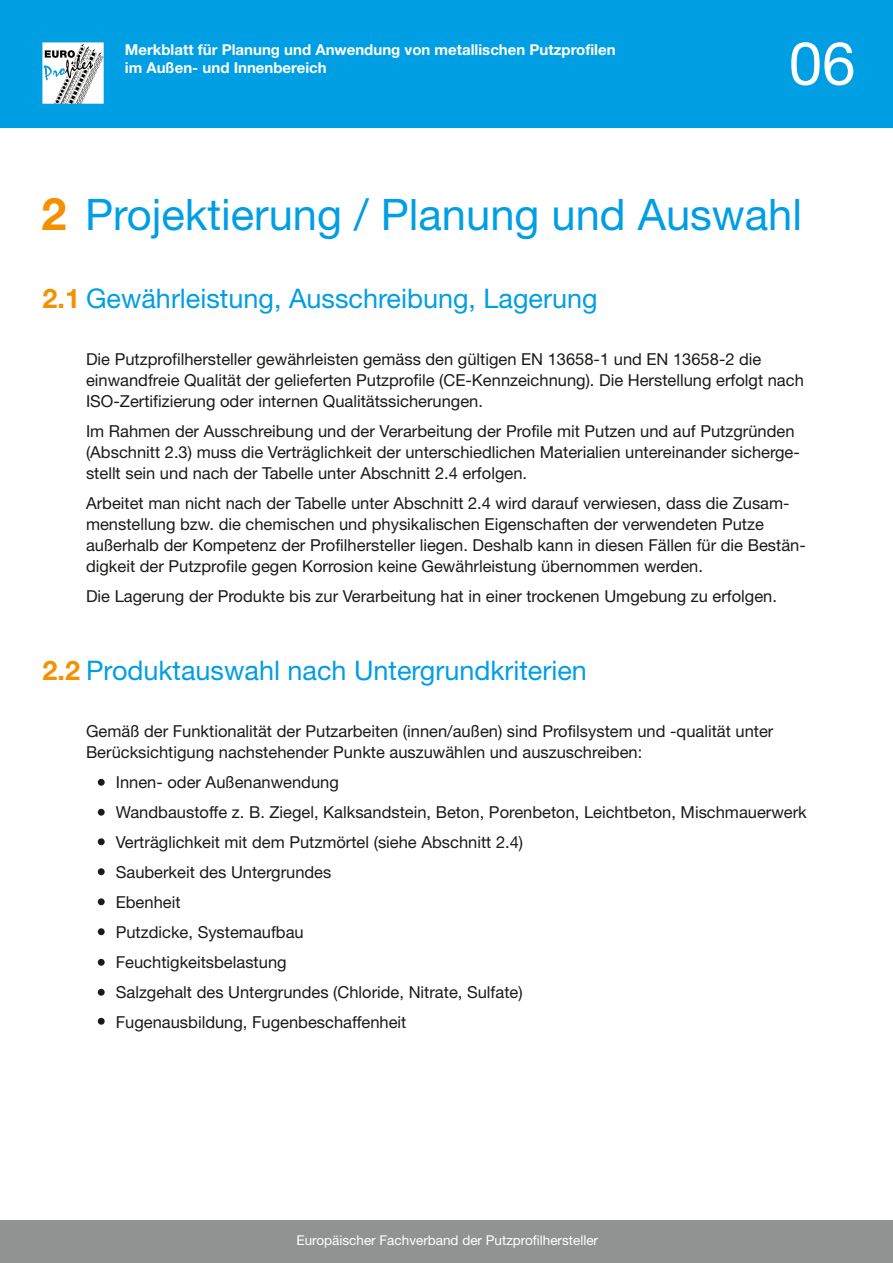
<style>
.page{position:relative;width:893px;height:1263px;background:#fff}
.page>*{position:absolute;margin:0;border:0;box-sizing:border-box;transform-origin:0 0}
.t1{font:60px "Helvetica Neue";color:#fff}
.t2{font:43.5px "Helvetica Neue";color:#009ee3}
.t3{font:27px "Helvetica Neue";color:#009ee3}
.t4{font:16.5px/21px "Helvetica Neue";color:#1a1a18}
.t5{font:700 15px/18px "Helvetica Neue";color:#fff}
.t6{font:13.5px "Helvetica Neue";color:#fff}
.s1{font-weight:700;font-size:45px;color:#f39100}
.s2{font-weight:700;color:#f39100}
</style>
<div class="page">
<div style="left:0;top:0;width:893px;height:128px;background:#009ee3"></div>
<div style="left:0;top:1220px;width:893px;height:43px;background:#919292"></div>
<div style="left:98px;top:779px;width:7px;height:7px;background:#1a1a18;border-radius:50%"></div>
<div style="left:98px;top:809px;width:7px;height:7px;background:#1a1a18;border-radius:50%"></div>
<div style="left:98px;top:838px;width:7px;height:7px;background:#1a1a18;border-radius:50%"></div>
<div style="left:98px;top:868px;width:7px;height:7px;background:#1a1a18;border-radius:50%"></div>
<div style="left:98px;top:898px;width:7px;height:7px;background:#1a1a18;border-radius:50%"></div>
<div style="left:98px;top:928px;width:7px;height:7px;background:#1a1a18;border-radius:50%"></div>
<div style="left:98px;top:959px;width:7px;height:7px;background:#1a1a18;border-radius:50%"></div>
<div style="left:98px;top:989px;width:7px;height:7px;background:#1a1a18;border-radius:50%"></div>
<div style="left:98px;top:1018px;width:7px;height:7px;background:#1a1a18;border-radius:50%"></div>
<svg style="left:43px;top:43px;width:61px;height:60px"></svg>
<p class="t5" style="left:125px;top:40px;width:492px">Merkblatt für Planung und Anwendung von metallischen Putzprofilen im Außen- und Innenbereich</p>
<h1 class="t1" style="left:789px;top:28px;width:68px">06</h1>
<h2 class="t2" style="left:42px;top:189px;width:762px"><span class="s1">2</span> Projektierung / Planung und Auswahl</h2>
<h3 class="t3" style="left:43px;top:282px;width:557px"><span class="s2">2.1</span> Gewährleistung, Ausschreibung, Lagerung</h3>
<p class="t4" style="left:86px;top:348px;width:719px">Die Putzprofilhersteller gewährleisten gemäss den gültigen EN 13658-1 und EN 13658-2 die einwandfreie Qualität der gelieferten Putzprofile (CE-Kennzeichnung). Die Herstellung erfolgt nach<br>ISO-Zertifizierung oder internen Qualitätssicherungen.</p>
<p class="t4" style="left:86px;top:420px;width:715px">Im Rahmen der Ausschreibung und der Verarbeitung der Profile mit Putzen und auf Putzgründen (Abschnitt 2.3) muss die Verträglichkeit der unterschiedlichen Materialien untereinander sicherge&shy;stellt sein und nach der Tabelle unter Abschnitt 2.4 erfolgen.</p>
<p class="t4" style="left:86px;top:492px;width:721px">Arbeitet man nicht nach der Tabelle unter Abschnitt 2.4 wird darauf verwiesen, dass die Zusam&shy;menstellung bzw. die chemischen und physikalischen Eigenschaften der verwendeten Putze außerhalb der Kompetenz der Profilhersteller liegen. Deshalb kann in diesen Fällen für die Bestän&shy;digkeit der Putzprofile gegen Korrosion keine Gewährleistung übernommen werden.</p>
<p class="t4" style="left:86px;top:585px;width:692px">Die Lagerung der Produkte bis zur Verarbeitung hat in einer trockenen Umgebung zu erfolgen.</p>
<h3 class="t3" style="left:43px;top:654px;width:546px"><span class="s2">2.2</span> Produktauswahl nach Untergrundkriterien</h3>
<p class="t4" style="left:86px;top:720px;width:689px">Gemäß der Funktionalität der Putzarbeiten (innen/außen) sind Profilsystem und -qualität unter<br>Berücksichtigung nachstehender Punkte auszuwählen und auszuschreiben:</p>
<p class="t4" style="left:116px;top:767px;width:693px;line-height:30px">Innen- oder Außenanwendung<br>Wandbaustoffe z. B. Ziegel, Kalksandstein, Beton, Porenbeton, Leichtbeton, Mischmauerwerk Verträglichkeit mit dem Putzmörtel (siehe Abschnitt 2.4)<br>Sauberkeit des Untergrundes<br>Ebenheit<br>Putzdicke, Systemaufbau<br>Feuchtigkeitsbelastung<br>Salzgehalt des Untergrundes (Chloride, Nitrate, Sulfate)<br>Fugenausbildung, Fugenbeschaffenheit</p>
<p class="t6" style="left:297px;top:1232px;width:303px">Europäischer Fachverband der Putzprofilhersteller</p>
</div>
